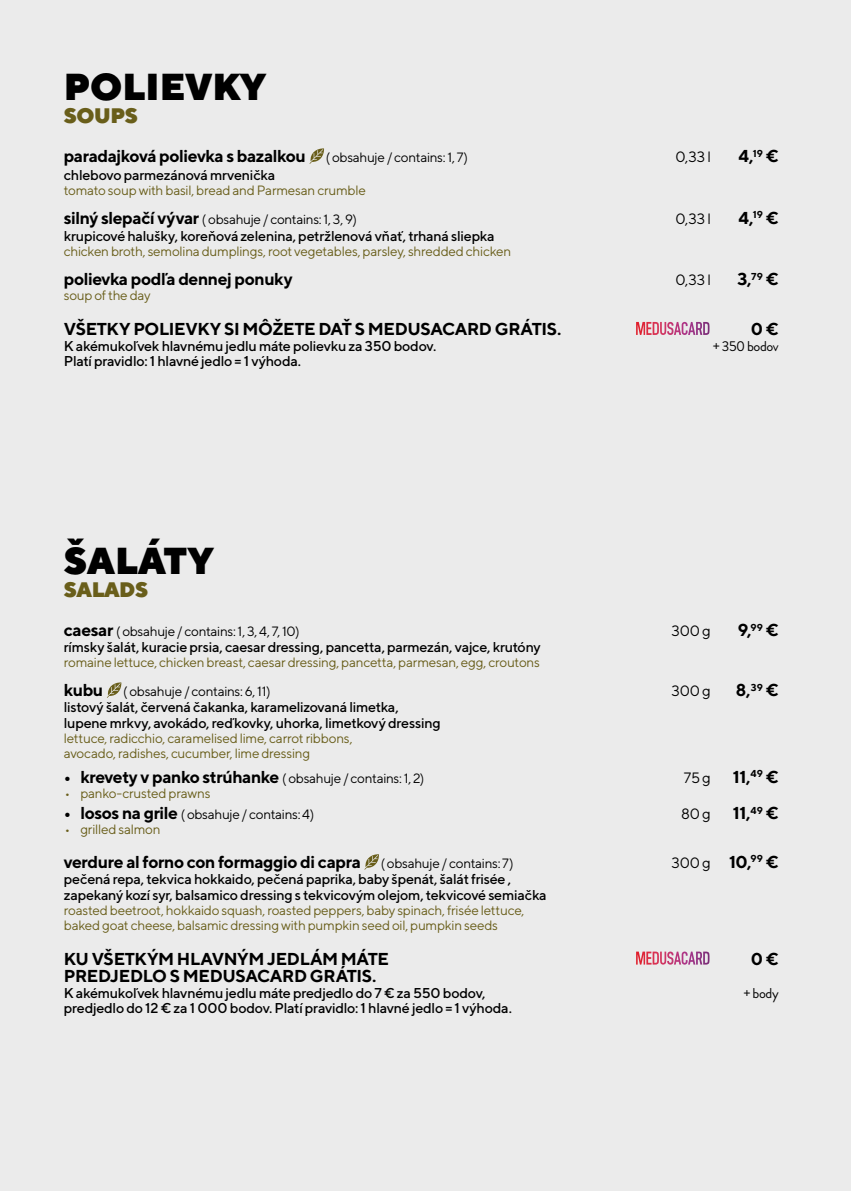
<style>
.page{position:relative;width:851px;height:1191px;background:#fff}
.page>*{position:absolute;margin:0;border:0;box-sizing:border-box;transform-origin:0 0}
.t1{font:900 37.5px "TT Norms";color:#000}
.t2{font:900 21px "TT Norms";letter-spacing:-.02em;color:#695e1a}
.t3{font:700 17.25px "TT Norms";letter-spacing:-.025em;color:#000}
.t4{font:15px "TT Norms";letter-spacing:-.01em;color:#000}
.t5{font:500 14.25px/15.8px "TT Norms";letter-spacing:-.02em;color:#000}
.t6{font:14.25px "Brandon Grotesque";letter-spacing:-.03em;color:#000}
.t7{font:13.5px/15px "TT Norms";letter-spacing:-.02em;color:#695e1a}
.t8{font:13.5px "TT Norms";letter-spacing:-.025em;color:#000}
.s1{font-weight:700;font-size:17.25px;color:#000}
.s2{color:#000}
.s3{font-weight:700;font-size:17.25px}
.s4{font-weight:400;font-size:13.5px}
</style>
<div class="page">
<div style="left:0;top:0;width:850px;height:1191px;background:#ebebeb"></div>
<svg style="left:107px;top:682px;width:15px;height:16px"></svg>
<svg style="left:364px;top:854px;width:15px;height:15px"></svg>
<svg style="left:636px;top:951px;width:73px;height:13px"></svg>
<svg style="left:309px;top:148px;width:15px;height:16px"></svg>
<svg style="left:636px;top:322px;width:73px;height:13px"></svg>
<h1 class="t1" style="left:64px;top:62px;width:204px">POLIEVKY</h1>
<h2 class="t2" style="left:64px;top:102px;width:76px">SOUPS</h2>
<p class="t3" style="left:64px;top:145px;width:244px">paradajková polievka s bazalkou</p>
<p class="t8" style="left:326px;top:149px;width:144px">( obsahuje / contains: 1, 7)</p>
<p class="t4" style="left:675px;top:148px;width:37px">0,33 l</p>
<p class="t3" style="left:738px;top:145px;width:42px">4,<sup>19</sup> €</p>
<p class="t5" style="left:64px;top:166px;width:213px">chlebovo parmezánová mrvenička</p>
<p class="t7" style="left:64px;top:175px;width:303px;line-height:29.2px">tomato soup with basil, bread and Parmesan crumble <span class="s1">silný slepačí vývar</span> <span class="s2">( obsahuje / contains: 1, 3, 9)</span></p>
<p class="t4" style="left:675px;top:209px;width:37px">0,33 l</p>
<p class="t3" style="left:738px;top:207px;width:42px">4,<sup>19</sup> €</p>
<p class="t5" style="left:64px;top:228px;width:432px">krupicové halušky, koreňová zelenina, petržlenová vňať, trhaná sliepka</p>
<p class="t7" style="left:64px;top:243px;width:449px">chicken broth, semolina dumplings, root vegetables, parsley, shredded chicken</p>
<p class="t3" style="left:64px;top:268px;width:230px">polievka podľa dennej ponuky</p>
<p class="t4" style="left:675px;top:271px;width:37px">0,33 l</p>
<p class="t3" style="left:737px;top:268px;width:43px">3,<sup>79</sup> €</p>
<p class="t7" style="left:64px;top:288px;width:88px">soup of the day</p>
<p class="t3" style="left:64px;top:318px;width:499px">VŠETKY POLIEVKY SI MÔŽETE DAŤ S MEDUSACARD GRÁTIS.</p>
<p class="t3" style="left:750px;top:318px;width:29px">0 €</p>
<p class="t5" style="left:64px;top:337px;width:374px">K akémukoľvek hlavnému jedlu máte polievku za 350 bodov.</p>
<p class="t6" style="left:712px;top:336px;width:67px">+ 350 bodov</p>
<p class="t5" style="left:64px;top:353px;width:239px">Platí pravidlo: 1 hlavné jedlo = 1 výhoda.</p>
<h1 class="t1" style="left:64px;top:536px;width:151px">ŠALÁTY</h1>
<h2 class="t2" style="left:64px;top:576px;width:86px">SALADS</h2>
<p class="t8" style="left:64px;top:623px;width:237px"><span class="s3">caesar</span> ( obsahuje / contains: 1, 3, 4, 7, 10)</p>
<p class="t4" style="left:671px;top:622px;width:41px">300 g</p>
<p class="t3" style="left:737px;top:619px;width:42px">9,<sup>99</sup> €</p>
<p class="t5" style="left:64px;top:639px;width:478px">rímsky šalát, kuracie prsia, caesar dressing, pancetta, parmezán, vajce, krutóny</p>
<p class="t7" style="left:64px;top:654px;width:477px">romaine lettuce, chicken breast, caesar dressing, pancetta, parmesan, egg, croutons</p>
<p class="t3" style="left:64px;top:679px;width:41px">kubu</p>
<p class="t8" style="left:123px;top:683px;width:149px">( obsahuje / contains: 6, 11)</p>
<p class="t4" style="left:671px;top:682px;width:41px">300 g</p>
<p class="t3" style="left:735px;top:679px;width:44px">8,<sup>39</sup> €</p>
<p class="t5" style="left:64px;top:699px;width:378px">listový šalát, červená čakanka, karamelizovaná limetka, lupene mrkvy, avokádo, reďkovky, uhorka, limetkový dressing</p>
<p class="t7" style="left:64px;top:730px;width:290px">lettuce, radicchio, caramelised lime, carrot ribbons, avocado, radishes, cucumber, lime dressing</p>
<p class="t3" style="left:64px;top:765px;width:362px">• krevety v panko strúhanke <span class="s4">( obsahuje / contains: 1, 2)</span></p>
<p class="t4" style="left:683px;top:768px;width:28px">75 g</p>
<p class="t3" style="left:732px;top:765px;width:47px">11,<sup>49</sup> €</p>
<p class="t7" style="left:65px;top:785px;width:147px">• panko-crusted prawns</p>
<p class="t8" style="left:64px;top:806px;width:252px"><span class="s3">• losos na grile</span> ( obsahuje / contains: 4)</p>
<p class="t4" style="left:681px;top:805px;width:31px">80 g</p>
<p class="t3" style="left:732px;top:802px;width:47px">11,<sup>49</sup> €</p>
<p class="t7" style="left:65px;top:822px;width:97px">• grilled salmon</p>
<p class="t3" style="left:64px;top:851px;width:298px">verdure al forno con formaggio di capra</p>
<p class="t8" style="left:380px;top:855px;width:134px">( obsahuje / contains: 7)</p>
<p class="t4" style="left:671px;top:853px;width:108px">300 g <span class="s3">10,</span><sup>99</sup> <span class="s3">€</span></p>
<p class="t5" style="left:64px;top:870px;width:484px">pečená repa, tekvica hokkaido, pečená paprika, baby špenát, šalát frisée , zapekaný kozí syr, balsamico dressing s tekvicovým olejom, tekvicové semiačka</p>
<p class="t7" style="left:64px;top:902px;width:462px">roasted beetroot, hokkaido squash, roasted peppers, baby spinach, frisée lettuce, baked goat cheese, balsamic dressing with pumpkin seed oil, pumpkin seeds</p>
<p class="t3" style="left:64px;top:947px;width:326px">KU VŠETKÝM HLAVNÝM JEDLÁM MÁTE</p>
<p class="t3" style="left:750px;top:947px;width:29px">0 €</p>
<p class="t3" style="left:64px;top:965px;width:314px">PREDJEDLO S MEDUSACARD GRÁTIS.</p>
<p class="t5" style="left:64px;top:984px;width:423px">K akémukoľvek hlavnému jedlu máte predjedlo do 7 € za 550 bodov,</p>
<p class="t6" style="left:743px;top:983px;width:37px">+ body</p>
<p class="t5" style="left:64px;top:1000px;width:449px">predjedlo do 12 € za 1 000 bodov. Platí pravidlo: 1 hlavné jedlo = 1 výhoda.</p>
</div>
